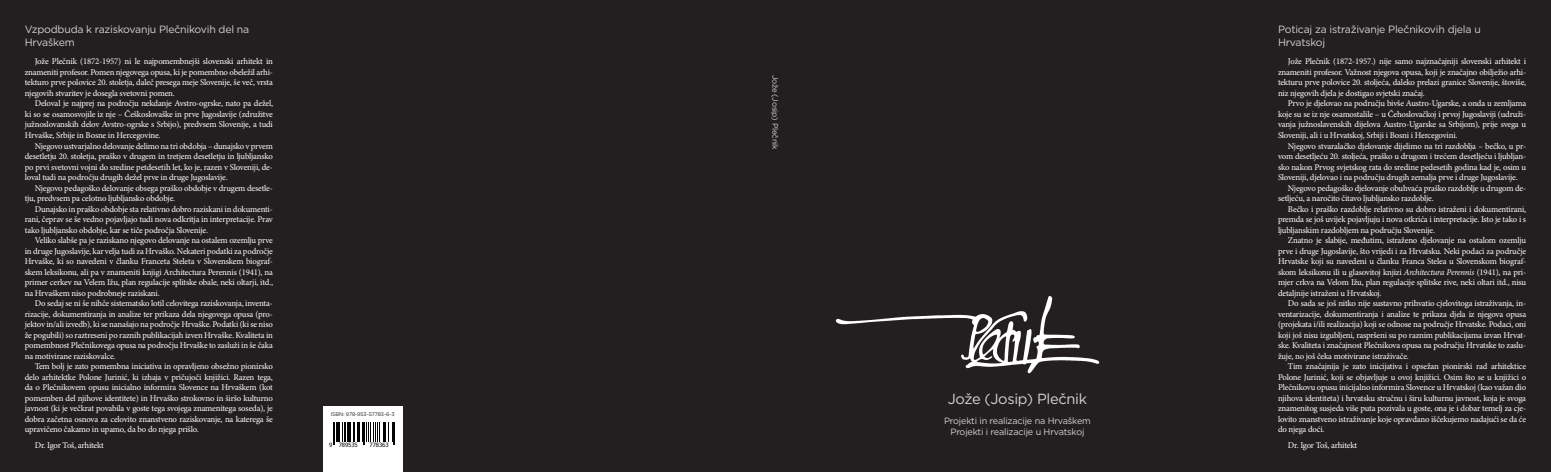
<style>
.page{position:relative;width:1551px;height:472px;background:#fff}
.page>*{position:absolute;margin:0;border:0;box-sizing:border-box;transform-origin:0 0}
.t1{font:14.61px "Gotham";letter-spacing:-.02em;color:#d1d2d4}
.t2{font:10.5px/13.1px "Gotham";letter-spacing:-.02em;color:#d1d2d4}
.t3{font:9.1px/11.1px "Gotham";letter-spacing:-.02em;color:#d1d2d4;text-align:center}
.t4{font:8.75px/10.5px "Minion Pro";letter-spacing:-.02em;color:#fff;text-align:justify}
.t5{font:7.88px "Gotham";letter-spacing:-.02em;color:#d1d2d4}
.t6{font:5.86px "Tahoma";color:#040503}
.t7{font:5.25px "Gotham";letter-spacing:-.025em;color:#231f20}
.s1{font-style:italic}
</style>
<div class="page">
<div style="left:0;top:0;width:1550px;height:471px;background:#231f20"></div>
<img style="left:835px;top:296px;width:265px;height:78px">
<div style="left:323px;top:405px;width:79px;height:66px;background:#fff"></div>
<svg style="left:333px;top:422px;width:62px;height:22px"></svg>
<p class="t2" style="left:25px;top:23px;width:226px">Vzpodbuda k raziskovanju Plečnikovih del na<br>Hrvaškem</p>
<p class="t4" style="left:25px;top:56px;width:250px;text-indent:10px">Jože Plečnik (1872-1957) ni le najpomembnejši slovenski arhitekt in znameniti profesor. Pomen njegovega opusa, ki je pomembno obeležil arhi&shy;tekturo prve polovice 20. stoletja, daleč presega meje Slovenije, še več, vrsta njegovih stvaritev je dosegla svetovni pomen.</p>
<p class="t4" style="left:25px;top:98px;width:250px;text-indent:10px">Deloval je najprej na področju nekdanje Avstro-ogrske, nato pa dežel, ki so se osamosvojile iz nje – Češkoslovaške in prve Jugoslavije (združitve južnoslovanskih delov Avstro-ogrske s Srbijo), predvsem Slovenije, a tudi Hrvaške, Srbije in Bosne in Hercegovine.</p>
<p class="t4" style="left:25px;top:140px;width:250px;text-indent:10px">Njegovo ustvarjalno delovanje delimo na tri obdobja – dunajsko v prvem desetletju 20. stoletja, praško v drugem in tretjem desetletju in ljubljansko po prvi svetovni vojni do sredine petdesetih let, ko je, razen v Sloveniji, de&shy;loval tudi na področju drugih dežel prve in druge Jugoslavije.</p>
<p class="t4" style="left:25px;top:182px;width:250px;text-indent:10px">Njegovo pedagoško delovanje obsega praško obdobje v drugem desetle&shy;tju, predvsem pa celotno ljubljansko obdobje.</p>
<p class="t4" style="left:25px;top:203px;width:250px;text-indent:10px">Dunajsko in praško obdobje sta relativno dobro raziskani in dokumenti&shy;rani, čeprav se še vedno pojavljajo tudi nova odkritja in interpretacije. Prav tako ljubljansko obdobje, kar se tiče področja Slovenije.</p>
<p class="t4" style="left:25px;top:235px;width:250px;text-indent:10px">Veliko slabše pa je raziskano njegovo delovanje na ostalem ozemlju prve in druge Jugoslavije, kar velja tudi za Hrvaško. Nekateri podatki za področje Hrvaške, ki so navedeni v članku Franceta Steleta v Slovenskem biograf&shy;skem leksikonu, ali pa v znameniti knjigi Architectura Perennis (1941), na primer cerkev na Velem Ižu, plan regulacije splitske obale, neki oltarji, itd., na Hrvaškem niso podrobneje raziskani.</p>
<p class="t4" style="left:25px;top:298px;width:250px;text-indent:10px">Do sedaj se ni še nihče sistematsko lotil celovitega raziskovanja, inventa&shy;rizacije, dokumentiranja in analize ter prikaza dela njegovega opusa (pro&shy;jektov in/ali izvedb), ki se nanašajo na področje Hrvaške. Podatki (ki se niso že pogubili) so raztreseni po raznih publikacijah izven Hrvaške. Kvaliteta in pomembnost Plečnikovega opusa na področju Hrvaške to zasluži in še čaka na motivirane raziskovalce.</p>
<p class="t4" style="left:25px;top:361px;width:250px;text-indent:10px">Tem bolj je zato pomembna iniciativa in opravljeno obsežno pionirsko delo arhitektke Polone Jurinić, ki izhaja v pričujoči knjižici. Razen tega, da o Plečnikovem opusu inicialno informira Slovence na Hrvaškem (kot pomemben del njihove identitete) in Hrvaško strokovno in širšo kulturno javnost (ki je večkrat povabila v goste tega svojega znamenitega soseda), je dobra začetna osnova za celovito znanstveno raziskovanje, na katerega še upravičeno čakamo in upamo, da bo do njega prišlo.</p>
<p class="t4" style="left:35px;top:439px;width:71px">Dr. Igor Toš, arhitekt</p>
<p class="t7" style="left:331px;top:410px;width:65px">ISBN: 978-953-57783-6-3</p>
<p class="t6" style="left:329px;top:440px;width:30px">9 789535</p>
<p class="t6" style="left:369px;top:440px;width:21px">778363</p>
<p class="t5" style="left:780px;top:74px;width:76px;rotate:90deg">Jože (Josip) Plečnik</p>
<h1 class="t1" style="left:947px;top:388px;width:141px">Jože (Josip) Plečnik</h1>
<p class="t3" style="left:944px;top:414px;width:148px">Projekti in realizacije na Hrvaškem<br>Projekti i realizacije u Hrvatskoj</p>
<p class="t2" style="left:1277px;top:23px;width:204px">Poticaj za istraživanje Plečnikovih djela u<br>Hrvatskoj</p>
<p class="t4" style="left:1277px;top:56px;width:250px;text-indent:10px">Jože Plečnik (1872-1957.) nije samo najznačajniji slovenski arhitekt i znameniti profesor. Važnost njegova opusa, koji je značajno obilježio arhi&shy;tekturu prve polovice 20. stoljeća, daleko prelazi granice Slovenije, štoviše, niz njegovih djela je dostigao svjetski značaj.</p>
<p class="t4" style="left:1277px;top:98px;width:250px;text-indent:10px">Prvo je djelovao na području bivše Austro-Ugarske, a onda u zemljama koje su se iz nje osamostalile – u Čehoslovačkoj i prvoj Jugoslaviji (udruži&shy;vanja južnoslavenskih dijelova Austro-Ugarske sa Srbijom), prije svega u Sloveniji, ali i u Hrvatskoj, Srbiji i Bosni i Hercegovini.</p>
<p class="t4" style="left:1287px;top:140px;width:240px">Njegovo stvaralačko djelovanje dijelimo na tri razdoblja – bečko, u pr-</p>
<p class="t4" style="left:1277px;top:151px;width:250px">vom desetljeću 20. stoljeća, praško u drugom i trećem desetljeću i ljubljan-</p>
<p class="t4" style="left:1277px;top:161px;width:250px">sko nakon Prvog svjetskog rata do sredine pedesetih godina kad je, osim u</p>
<p class="t4" style="left:1277px;top:172px;width:241px">Sloveniji, djelovao i na području drugih zemalja prve i druge Jugoslavije.</p>
<p class="t4" style="left:1287px;top:182px;width:240px">Njegovo pedagoško djelovanje obuhvaća praško razdoblje u drugom de-</p>
<p class="t4" style="left:1277px;top:193px;width:157px">setljeću, a naročito čitavo ljubljansko razdoblje.</p>
<p class="t4" style="left:1287px;top:203px;width:240px">Bečko i praško razdoblje relativno su dobro istraženi i dokumentirani,</p>
<p class="t4" style="left:1277px;top:214px;width:250px">premda se još uvijek pojavljuju i nova otkrića i interpretacije. Isto je tako i s</p>
<p class="t4" style="left:1277px;top:224px;width:158px">ljubljanskim razdobljem na području Slovenije.</p>
<p class="t4" style="left:1287px;top:235px;width:240px">Znatno je slabije, međutim, istraženo djelovanje na ostalom ozemlju</p>
<p class="t4" style="left:1277px;top:245px;width:250px">prve i druge Jugoslavije, što vrijedi i za Hrvatsku. Neki podaci za područje</p>
<p class="t4" style="left:1277px;top:256px;width:250px">Hrvatske koji su navedeni u članku Franca Stelea u Slovenskom biograf-</p>
<p class="t4" style="left:1277px;top:266px;width:250px">skom leksikonu ili u glasovitoj knjizi <span class="s1">Architectura Perennis</span> (1941), na pri-</p>
<p class="t4" style="left:1277px;top:277px;width:250px">mjer crkva na Velom Ižu, plan regulacije splitske rive, neki oltari itd., nisu</p>
<p class="t4" style="left:1277px;top:287px;width:105px">detaljnije istraženi u Hrvatskoj.</p>
<p class="t4" style="left:1287px;top:298px;width:240px">Do sada se još nitko nije sustavno prihvatio cjelovitoga istraživanja, in-</p>
<p class="t4" style="left:1277px;top:308px;width:250px">ventarizacije, dokumentiranja i analize te prikaza djela iz njegova opusa</p>
<p class="t4" style="left:1277px;top:319px;width:250px">(projekata i/ili realizacija) koji se odnose na područje Hrvatske. Podaci, oni</p>
<p class="t4" style="left:1277px;top:329px;width:250px">koji još nisu izgubljeni, raspršeni su po raznim publikacijama izvan Hrvat-</p>
<p class="t4" style="left:1277px;top:340px;width:250px">ske. Kvaliteta i značajnost Plečnikova opusa na području Hrvatske to zaslu-</p>
<p class="t4" style="left:1277px;top:350px;width:132px">žuje, no još čeka motivirane istraživače.</p>
<p class="t4" style="left:1287px;top:361px;width:240px">Tim značajnija je zato inicijativa i opsežan pionirski rad arhitektice</p>
<p class="t4" style="left:1277px;top:371px;width:250px">Polone Jurinić, koji se objavljuje u ovoj knjižici. Osim što se u knjižici o</p>
<p class="t4" style="left:1277px;top:382px;width:250px">Plečnikovu opusu inicijalno informira Slovence u Hrvatskoj (kao važan dio</p>
<p class="t4" style="left:1277px;top:392px;width:249px">njihova identiteta) i hrvatsku stručnu i širu kulturnu javnost, koja je svoga</p>
<p class="t4" style="left:1277px;top:403px;width:250px">znamenitog susjeda više puta pozivala u goste, ona je i dobar temelj za cje-</p>
<p class="t4" style="left:1277px;top:413px;width:250px">lovito znanstveno istraživanje koje opravdano iščekujemo nadajući se da će</p>
<p class="t4" style="left:1277px;top:424px;width:48px">do njega doći.</p>
<p class="t4" style="left:1287px;top:439px;width:71px">Dr. Igor Toš, arhitekt</p>
</div>
